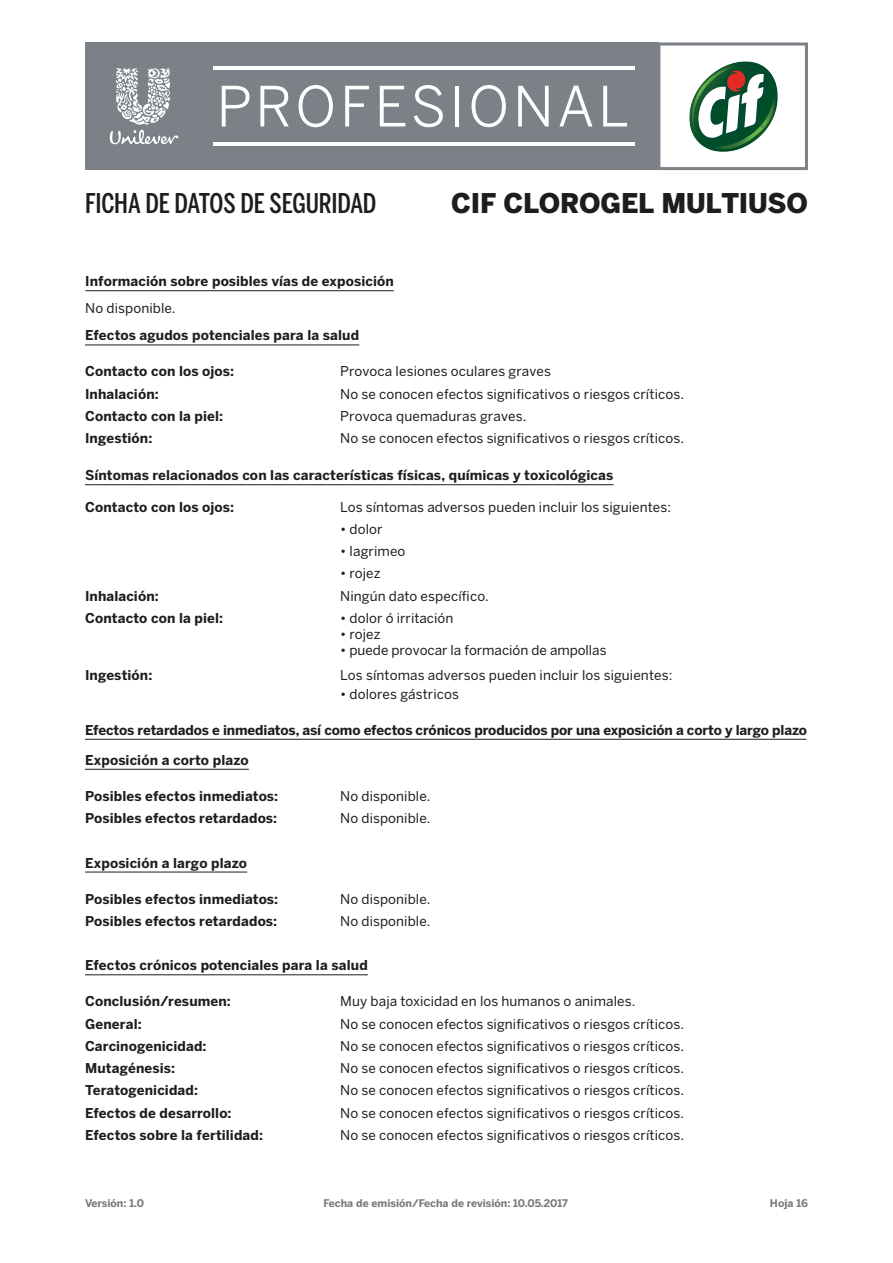
<style>
.page{position:relative;width:893px;height:1263px;background:#fff}
.page>*{position:absolute;margin:0;border:0;box-sizing:border-box;transform-origin:0 0}
.t1{font:500 27px "Benton Sans Comp";letter-spacing:-.005em;color:#1d1d1b}
.t2{font:900 27px "Benton Sans";letter-spacing:-.01em;color:#1d1d1b}
.t3{font:13.5px "Benton Sans";letter-spacing:.005em;color:#1d1d1b}
.t4{font:700 13.5px "Benton Sans";letter-spacing:.005em;color:#1d1d1b}
.t5{font:700 10.5px "Benton Sans";color:#76787b}
</style>
<div class="page">
<hr style="left:85px;top:290px;width:309px;height:1px;background:#1d1d1b">
<div style="left:85px;top:43px;width:574px;height:127px;background:#7b8187"></div>
<svg style="left:110px;top:68px;width:68px;height:76px"></svg>
<svg style="left:222px;top:86px;width:27px;height:40px"></svg>
<svg style="left:260px;top:86px;width:29px;height:40px"></svg>
<svg style="left:299px;top:85px;width:34px;height:42px"></svg>
<svg style="left:345px;top:86px;width:24px;height:40px"></svg>
<svg style="left:380px;top:86px;width:25px;height:40px"></svg>
<svg style="left:414px;top:85px;width:29px;height:42px"></svg>
<hr style="left:455px;top:86px;width:4px;height:40px;background:#fff">
<svg style="left:472px;top:85px;width:34px;height:42px"></svg>
<svg style="left:518px;top:86px;width:31px;height:40px"></svg>
<svg style="left:559px;top:86px;width:33px;height:40px"></svg>
<svg style="left:603px;top:86px;width:24px;height:40px"></svg>
<hr style="left:213px;top:143px;width:421px;height:3px;background:#fff">
<hr style="left:213px;top:67px;width:421px;height:3px;background:#fff">
<svg style="left:659px;top:43px;width:149px;height:127px"></svg>
<hr style="left:85px;top:345px;width:274px;height:1px;background:#1d1d1b">
<hr style="left:85px;top:484px;width:529px;height:1px;background:#1d1d1b">
<hr style="left:85px;top:739px;width:721px;height:1px;background:#1d1d1b">
<hr style="left:85px;top:769px;width:164px;height:1px;background:#1d1d1b">
<hr style="left:85px;top:872px;width:162px;height:1px;background:#1d1d1b">
<hr style="left:85px;top:974px;width:283px;height:1px;background:#1d1d1b">
<h1 class="t1" style="left:85px;top:187px;width:293px">FICHA DE DATOS DE SEGURIDAD</h1>
<h1 class="t2" style="left:451px;top:187px;width:358px">CIF CLOROGEL MULTIUSO</h1>
<p class="t4" style="left:85px;top:273px;width:310px">Información sobre posibles vías de exposición</p>
<p class="t3" style="left:85px;top:300px;width:92px">No disponible.</p>
<p class="t4" style="left:85px;top:327px;width:276px">Efectos agudos potenciales para la salud</p>
<p class="t4" style="left:85px;top:363px;width:151px">Contacto con los ojos:</p>
<p class="t3" style="left:340px;top:363px;width:212px">Provoca lesiones oculares graves</p>
<p class="t4" style="left:85px;top:386px;width:75px">Inhalación:</p>
<p class="t3" style="left:340px;top:386px;width:345px">No se conocen efectos significativos o riesgos críticos.</p>
<p class="t4" style="left:85px;top:408px;width:140px">Contacto con la piel:</p>
<p class="t3" style="left:340px;top:408px;width:188px">Provoca quemaduras graves.</p>
<p class="t4" style="left:85px;top:430px;width:69px">Ingestión:</p>
<p class="t3" style="left:340px;top:430px;width:345px">No se conocen efectos significativos o riesgos críticos.</p>
<p class="t4" style="left:85px;top:467px;width:530px">Síntomas relacionados con las características físicas, químicas y toxicológicas</p>
<p class="t4" style="left:85px;top:499px;width:151px">Contacto con los ojos:</p>
<p class="t3" style="left:340px;top:499px;width:332px">Los síntomas adversos pueden incluir los siguientes:</p>
<p class="t3" style="left:340px;top:521px;width:44px">• dolor</p>
<p class="t3" style="left:340px;top:543px;width:67px">• lagrimeo</p>
<p class="t3" style="left:340px;top:565px;width:42px">• rojez</p>
<p class="t4" style="left:85px;top:588px;width:75px">Inhalación:</p>
<p class="t3" style="left:340px;top:588px;width:150px">Ningún dato específico.</p>
<p class="t4" style="left:85px;top:610px;width:140px">Contacto con la piel:</p>
<p class="t3" style="left:340px;top:610px;width:115px">• dolor ó irritación</p>
<p class="t3" style="left:340px;top:626px;width:42px">• rojez</p>
<p class="t3" style="left:340px;top:642px;width:268px">• puede provocar la formación de ampollas</p>
<p class="t4" style="left:85px;top:667px;width:69px">Ingestión:</p>
<p class="t3" style="left:340px;top:667px;width:334px">Los síntomas adversos pueden incluir los siguientes:</p>
<p class="t3" style="left:340px;top:686px;width:120px">• dolores gástricos</p>
<p class="t4" style="left:85px;top:722px;width:724px">Efectos retardados e inmediatos, así como efectos crónicos producidos por una exposición a corto y largo plazo</p>
<p class="t4" style="left:85px;top:752px;width:165px">Exposición a corto plazo</p>
<p class="t4" style="left:85px;top:788px;width:195px">Posibles efectos inmediatos:</p>
<p class="t3" style="left:340px;top:788px;width:92px">No disponible.</p>
<p class="t4" style="left:85px;top:810px;width:194px">Posibles efectos retardados:</p>
<p class="t3" style="left:340px;top:810px;width:92px">No disponible.</p>
<p class="t4" style="left:85px;top:854px;width:164px">Exposición a largo plazo</p>
<p class="t4" style="left:85px;top:890px;width:195px">Posibles efectos inmediatos:</p>
<p class="t3" style="left:340px;top:891px;width:92px">No disponible.</p>
<p class="t4" style="left:85px;top:913px;width:194px">Posibles efectos retardados:</p>
<p class="t3" style="left:340px;top:913px;width:92px">No disponible.</p>
<p class="t4" style="left:85px;top:957px;width:284px">Efectos crónicos potenciales para la salud</p>
<p class="t4" style="left:85px;top:993px;width:147px">Conclusión/resumen:</p>
<p class="t3" style="left:340px;top:993px;width:297px">Muy baja toxicidad en los humanos o animales.</p>
<p class="t4" style="left:85px;top:1015px;width:58px">General:</p>
<p class="t3" style="left:340px;top:1016px;width:345px">No se conocen efectos significativos o riesgos críticos.</p>
<p class="t4" style="left:85px;top:1038px;width:123px">Carcinogenicidad:</p>
<p class="t3" style="left:340px;top:1038px;width:345px">No se conocen efectos significativos o riesgos críticos.</p>
<p class="t4" style="left:85px;top:1060px;width:91px">Mutagénesis:</p>
<p class="t3" style="left:340px;top:1060px;width:345px">No se conocen efectos significativos o riesgos críticos.</p>
<p class="t4" style="left:85px;top:1082px;width:114px">Teratogenicidad:</p>
<p class="t3" style="left:340px;top:1082px;width:345px">No se conocen efectos significativos o riesgos críticos.</p>
<p class="t4" style="left:85px;top:1104px;width:148px">Efectos de desarrollo:</p>
<p class="t3" style="left:340px;top:1105px;width:345px">No se conocen efectos significativos o riesgos críticos.</p>
<p class="t4" style="left:85px;top:1127px;width:179px">Efectos sobre la fertilidad:</p>
<p class="t3" style="left:340px;top:1127px;width:345px">No se conocen efectos significativos o riesgos críticos.</p>
<p class="t5" style="left:85px;top:1197px;width:60px">Versión: 1.0</p>
<p class="t5" style="left:323px;top:1197px;width:246px">Fecha de emisión/Fecha de revisión: 10.05.2017</p>
<p class="t5" style="left:770px;top:1197px;width:40px">Hoja 16</p>
</div>
